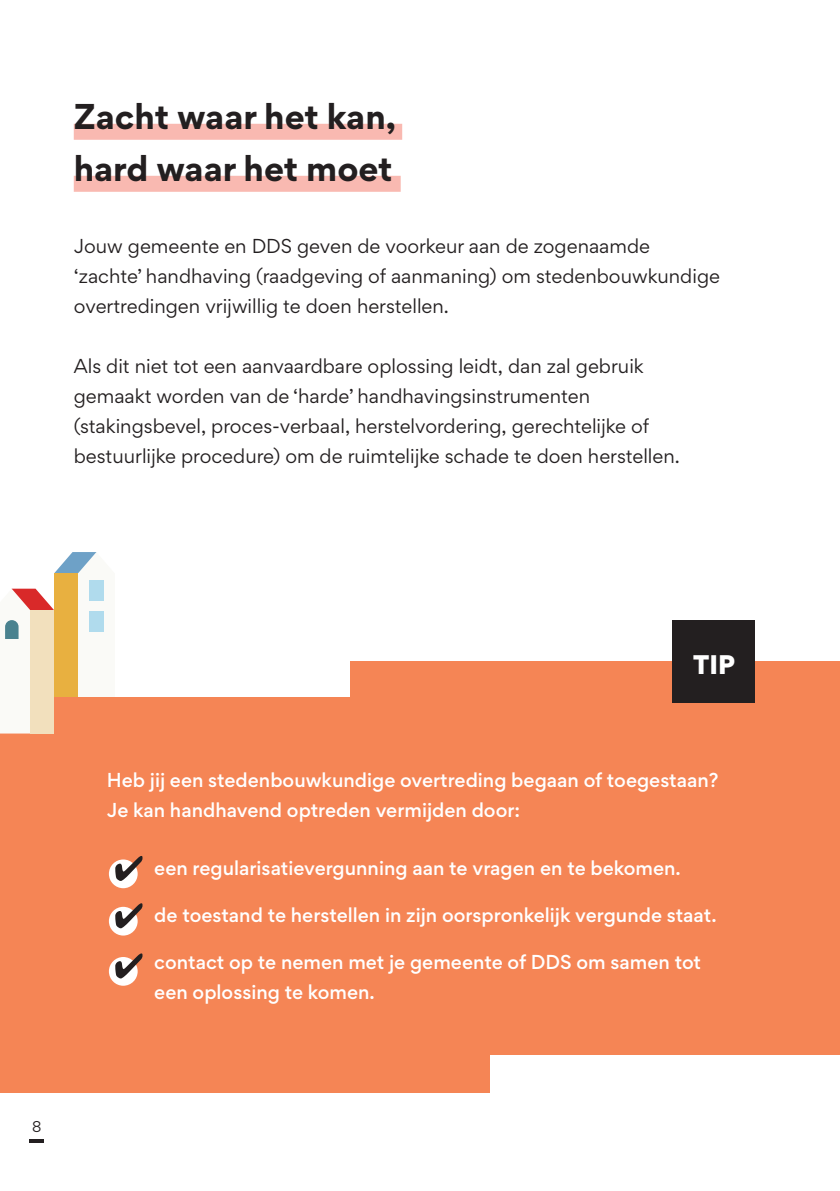
<style>
.page{position:relative;width:840px;height:1191px;background:#fff}
.page>*{position:absolute;margin:0;border:0;box-sizing:border-box;transform-origin:0 0}
.t1{font:700 32px/52px "Gordita";color:#231f20}
.t2{font:900 24px "Gordita";color:#fff}
.t3{font:18px/30px "Gordita";color:#231f20}
.t4{font:500 18px/30px "Gordita";color:#fff}
.t5{font:14px "Gordita";color:#231f20}
</style>
<div class="page">
<div style="left:74px;top:124px;width:328px;height:16px;background:#f9b9b1"></div>
<div style="left:74px;top:176px;width:326px;height:16px;background:#f9b9b1"></div>
<div style="left:0;top:661px;width:839px;height:431px;background:#f58555"></div>
<div style="left:0;top:627px;width:349px;height:70px;background:#fff"></div>
<div style="left:490px;top:1054px;width:349px;height:70px;background:#fff"></div>
<div style="left:672px;top:620px;width:82px;height:82px;background:#231f20"></div>
<div style="left:109px;top:859px;width:29px;height:29px;background:#fff;border-radius:50%"></div>
<svg style="left:115px;top:856px;width:27px;height:25px"></svg>
<div style="left:109px;top:906px;width:29px;height:29px;background:#fff;border-radius:50%"></div>
<svg style="left:115px;top:903px;width:27px;height:25px"></svg>
<div style="left:109px;top:957px;width:29px;height:28px;background:#fff;border-radius:50%"></div>
<svg style="left:115px;top:953px;width:27px;height:25px"></svg>
<svg style="left:0;top:552px;width:104px;height:181px"></svg>
<hr style="left:29px;top:1139px;width:15px;height:4px;background:#231f20">
<h1 class="t1" style="left:74px;top:89px;width:323px">Zacht waar het kan, hard waar het moet</h1>
<p class="t3" style="left:74px;top:230px;width:647px">Jouw gemeente en DDS geven de voorkeur aan de zogenaamde ‘zachte’ handhaving (raadgeving of aanmaning) om stedenbouwkundige overtredingen vrijwillig te doen herstellen.</p>
<p class="t3" style="left:74px;top:350px;width:607px">Als dit niet tot een aanvaardbare oplossing leidt, dan zal gebruik gemaakt worden van de ‘harde’ handhavingsinstrumenten (stakingsbevel, proces-verbaal, herstelvordering, gerechtelijke of bestuurlijke procedure) om de ruimtelijke schade te doen herstellen.</p>
<p class="t5" style="left:32px;top:1116px;width:11px">8</p>
<h2 class="t2" style="left:692px;top:645px;width:43px">TIP</h2>
<p class="t4" style="left:107px;top:765px;width:613px">Heb jij een stedenbouwkundige overtreding begaan of toegestaan?<br>Je kan handhavend optreden vermijden door:</p>
<p class="t4" style="left:154px;top:853px;width:527px">een regularisatievergunning aan te vragen en te bekomen.</p>
<p class="t4" style="left:154px;top:900px;width:563px">de toestand te herstellen in zijn oorspronkelijk vergunde staat.</p>
<p class="t4" style="left:154px;top:947px;width:548px">contact op te nemen met je gemeente of DDS om samen tot een oplossing te komen.</p>
</div>
